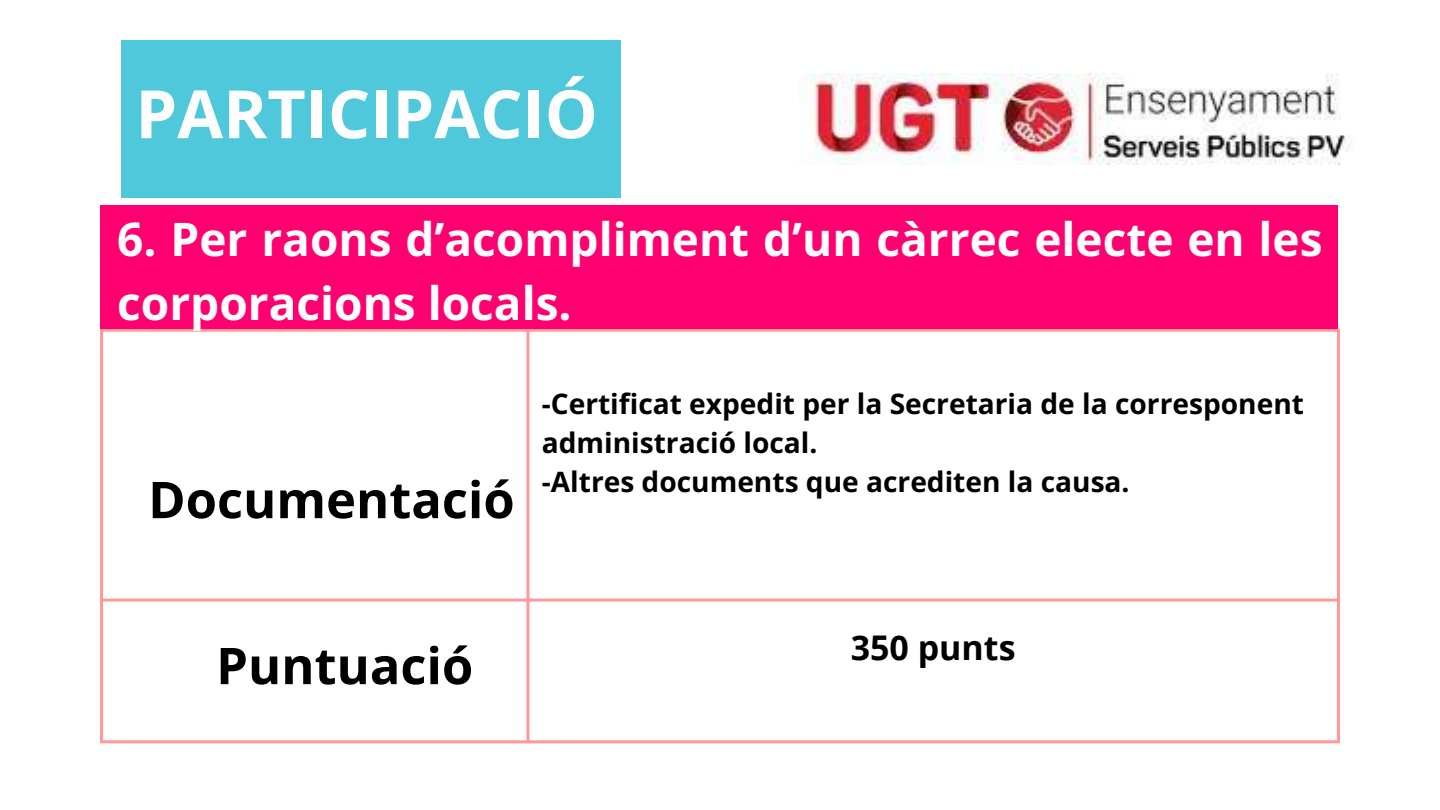
<style>
.page{position:relative;width:1440px;height:810px;background:#fff}
.page>*{position:absolute;margin:0;border:0;box-sizing:border-box;transform-origin:0 0}
.t1{font:700 66.7px "Open Sans";color:#fefefe}
.t2{font:700 50.7px "Open Sans";color:#000}
.t3{font:700 46px/63.8px "Open Sans";color:#fefefe}
.t4{font:700 34px "Open Sans";color:#000}
.t5{font:700 28.1px/39px "Open Sans";color:#000}
</style>
<div class="page">
<img style="left:799px;top:74px;width:551px;height:90px">
<div style="left:122px;top:40px;width:498px;height:158px;background:#4fc8dc"></div>
<hr style="left:100px;top:332px;width:3px;height:408px;background:#f99">
<hr style="left:526px;top:332px;width:3px;height:408px;background:#f99">
<hr style="left:1337px;top:332px;width:3px;height:408px;background:#f99">
<hr style="left:100px;top:329px;width:1240px;height:3px;background:#f99">
<hr style="left:100px;top:599px;width:1240px;height:3px;background:#f99">
<hr style="left:100px;top:740px;width:1240px;height:3px;background:#f99">
<div style="left:100px;top:205px;width:1238px;height:124px;background:#ff0070"></div>
<h1 class="t1" style="left:135px;top:67px;width:464px">PARTICIPACIÓ</h1>
<h3 class="t3" style="left:117px;top:206px;width:1207px">6. Per raons d’acompliment d’un càrrec electe en les corporacions locals.</h3>
<h2 class="t2" style="left:148px;top:464px;width:368px">Documentació</h2>
<p class="t5" style="left:542px;top:384px;width:764px">-Certificat expedit per la Secretaria de la corresponent administració local.<br>-Altres documents que acrediten la causa.</p>
<h2 class="t2" style="left:216px;top:630px;width:259px">Puntuació</h2>
<p class="t4" style="left:851px;top:624px;width:166px">350 punts</p>
</div>
